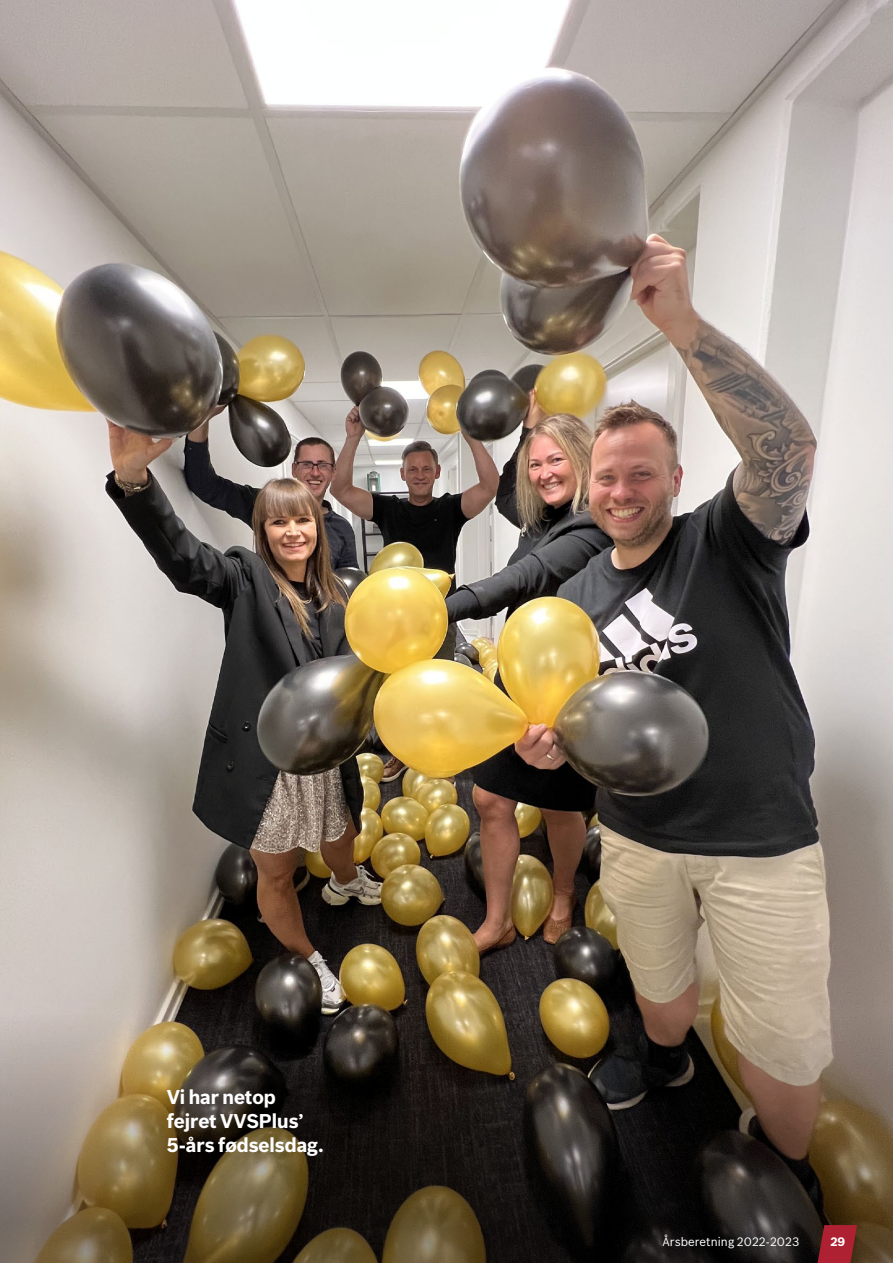
<style>
.page{position:relative;width:893px;height:1263px;background:#fff}
.page>*{position:absolute;margin:0;border:0;box-sizing:border-box;transform-origin:0 0}
.t1{font:700 19.5px/24px "Bosch";color:#fff}
.t2{font:12px "Bosch";letter-spacing:.01em;color:#fff}
.t3{font:700 12px "Bosch";color:#fff}
</style>
<div class="page">
<img style="left:0;top:0;width:893px;height:972px">
<img style="left:0;top:972px;width:893px;height:291px">
<svg style="left:814px;top:1225px;width:43px;height:38px;background:#8e202b"></svg>
<p class="t1" style="left:167px;top:1084px;width:158px">Vi har netop fejret VVSPlus’<br>5-års fødselsdag.</p>
<p class="t2" style="left:662px;top:1234px;width:138px">Årsberetning 2022-2023</p>
<p class="t3" style="left:830px;top:1234px;width:16px">29</p>
</div>
